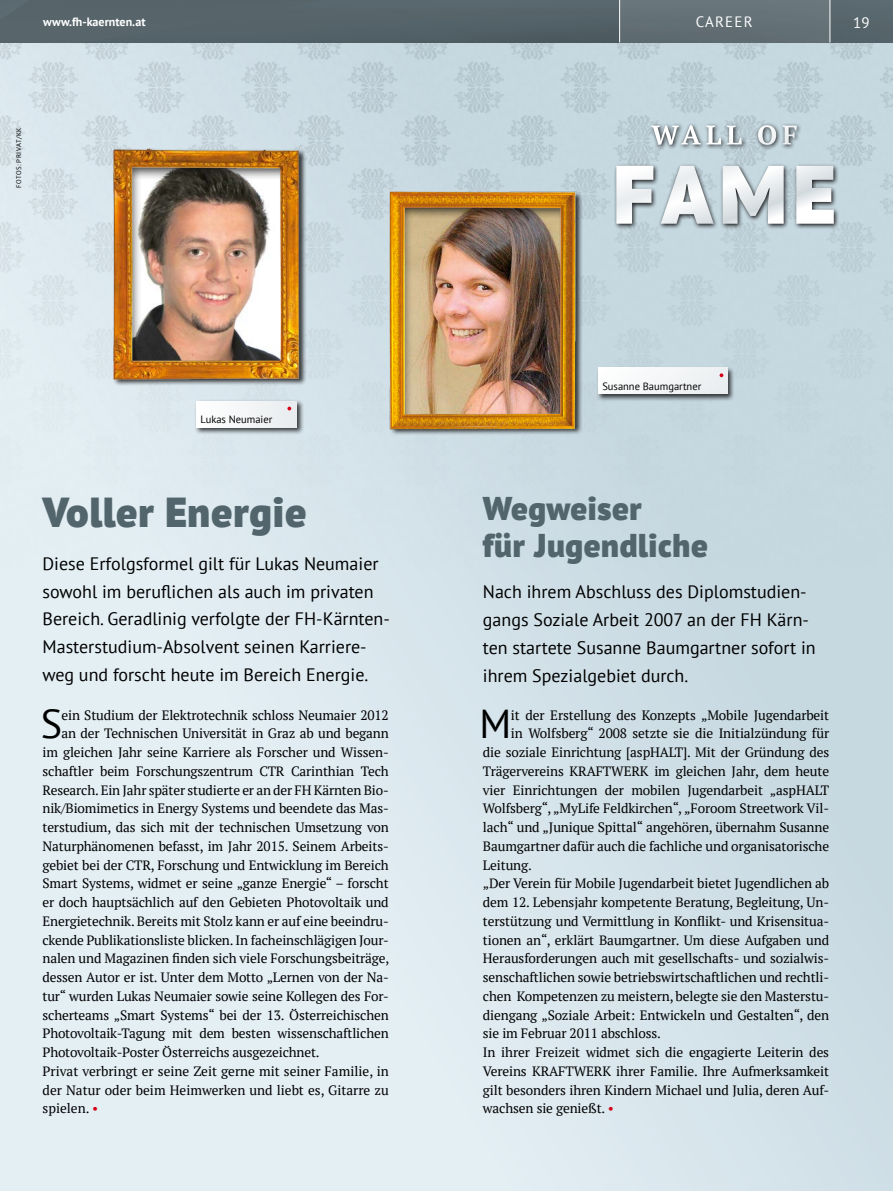
<style>
.page{position:relative;width:893px;height:1191px;background:#fff}
.page>*{position:absolute;margin:0;border:0;box-sizing:border-box;transform-origin:0 0}
.ÜS-Infobox{font:900 82.8px "PT Sans Pro";color:#fff}
.Content-ÜS1{font:900 42px "PT Sans Pro";letter-spacing:.02em;color:#52656d}
.GT{font:40.35px "PT Sans";color:#000}
.Content-ÜS1-2{font:900 33px/37.5px "PT Sans Pro";letter-spacing:.02em;color:#52656d}
.ÜS-Infobox-2{font:700 27px "PT Serif";letter-spacing:.18em;color:#fff}
.VSP{font:18px/27.9px "PT Sans";color:#000}
.t1{font:15px "PT Sans";letter-spacing:.08em;color:#fff}
.GT-2{font:13.5px/18.8px "PT Serif";letter-spacing:-.01em;color:#000;text-align:justify}
.t2{font:700 12px "PT Sans";color:#fff}
.FT_Info{font:10.5px "PT Sans";color:#000}
.Fotonachweis-klein{font:6.75px "PT Sans";letter-spacing:.08em;color:#000}
.s1{color:#d40118}
</style>
<div class="page">
<div style="left:0;top:33px;width:893px;height:1158px;background:linear-gradient(to right,#eaf4f8,#ccdce4)"></div>
<img style="left:0;top:43px;width:893px;height:630px">
<div style="left:0;top:0;width:893px;height:43px;background:#56646a"></div>
<div style="left:620px;top:0;width:210px;height:42px;background:#637076"></div>
<hr style="left:619px;top:0;width:1px;height:43px;background:#fff">
<hr style="left:830px;top:0;width:1px;height:43px;background:#fff">
<div style="left:613px;top:122px;width:227px;height:107px;background:#000;opacity:.9"></div>
<img style="left:89px;top:129px;width:218px;height:258px">
<img style="left:380px;top:184px;width:213px;height:250px">
<div style="left:195px;top:400px;width:109px;height:35px;background:#000;opacity:.75"></div>
<div style="left:196px;top:401px;width:101px;height:26px;background:#f4f6f7"></div>
<div style="left:596px;top:366px;width:139px;height:35px;background:#000;opacity:.75"></div>
<div style="left:598px;top:368px;width:130px;height:26px;background:#f4f6f7"></div>
<svg style="left:287px;top:406px;width:4px;height:4px"></svg>
<svg style="left:720px;top:373px;width:3px;height:4px"></svg>
<p class="t2" style="left:43px;top:14px;width:104px">www.fh-kaernten.at</p>
<p class="t1" style="left:696px;top:12px;width:58px">CAREER</p>
<p class="t1" style="left:853px;top:13px;width:18px">19</p>
<p class="Fotonachweis-klein" style="left:15px;top:188px;width:62px;rotate:-90deg">FOTOS: PRIVAT/KK</p>
<p class="ÜS-Infobox-2" style="left:651px;top:117px;width:148px">WALL OF</p>
<p class="ÜS-Infobox" style="left:613px;top:139px;width:224px">FAME</p>
<p class="FT_Info" style="left:200px;top:413px;width:73px">Lukas Neumaier</p>
<p class="Content-ÜS1" style="left:43px;top:484px;width:265px">Voller Energie</p>
<p class="VSP" style="left:43px;top:549px;width:349px">Diese Erfolgsformel gilt für Lukas Neumaier sowohl im beruflichen als auch im privaten Bereich. Geradlinig verfolgte der FH-Kärnten-Masterstudium-Absolvent seinen Karriere&shy;weg und forscht heute im Bereich Energie.</p>
<p class="GT" style="left:41px;top:698px;width:23px">S</p>
<p class="GT-2" style="left:62px;top:705px;width:329px">ein Studium der Elektrotechnik schloss Neumaier 2012</p>
<p class="GT-2" style="left:62px;top:724px;width:329px">an der Technischen Universität in Graz ab und begann</p>
<p class="GT-2" style="left:43px;top:742px;width:348px">im gleichen Jahr seine Karriere als Forscher und Wissen-</p>
<p class="GT-2" style="left:43px;top:761px;width:348px">schaftler beim Forschungszentrum CTR Carinthian Tech</p>
<p class="GT-2" style="left:43px;top:780px;width:348px">Research. Ein Jahr später studierte er an der FH Kärnten Bio-</p>
<p class="GT-2" style="left:43px;top:799px;width:348px">nik/Biomimetics in Energy Systems und beendete das Mas-</p>
<p class="GT-2" style="left:43px;top:817px;width:348px">terstudium, das sich mit der technischen Umsetzung von</p>
<p class="GT-2" style="left:43px;top:836px;width:348px">Naturphänomenen befasst, im Jahr 2015. Seinem Arbeits-</p>
<p class="GT-2" style="left:43px;top:855px;width:348px">gebiet bei der CTR, Forschung und Entwicklung im Bereich</p>
<p class="GT-2" style="left:43px;top:874px;width:348px">Smart Systems, widmet er seine „ganze Energie“ – forscht</p>
<p class="GT-2" style="left:43px;top:892px;width:348px">er doch hauptsächlich auf den Gebieten Photovoltaik und</p>
<p class="GT-2" style="left:43px;top:911px;width:348px">Energietechnik. Bereits mit Stolz kann er auf eine beeindru-</p>
<p class="GT-2" style="left:43px;top:930px;width:348px">ckende Publikationsliste blicken. In facheinschlägigen Jour-</p>
<p class="GT-2" style="left:43px;top:949px;width:348px">nalen und Magazinen finden sich viele Forschungsbeiträge,</p>
<p class="GT-2" style="left:43px;top:967px;width:348px">dessen Autor er ist. Unter dem Motto „Lernen von der Na-</p>
<p class="GT-2" style="left:43px;top:986px;width:348px">tur“ wurden Lukas Neumaier sowie seine Kollegen des For-</p>
<p class="GT-2" style="left:43px;top:1005px;width:348px">scherteams „Smart Systems“ bei der 13. Österreichischen</p>
<p class="GT-2" style="left:43px;top:1024px;width:348px">Photovoltaik-Tagung mit dem besten wissenschaftlichen</p>
<p class="GT-2" style="left:43px;top:1042px;width:279px">Photovoltaik-Poster Österreichs ausgezeichnet.</p>
<p class="GT-2" style="left:43px;top:1061px;width:348px">Privat verbringt er seine Zeit gerne mit seiner Familie, in der Natur oder beim Heimwerken und liebt es, Gitarre zu spielen. <span class="s1">•</span></p>
<p class="FT_Info" style="left:602px;top:379px;width:100px">Susanne Baumgartner</p>
<p class="Content-ÜS1-2" style="left:483px;top:489px;width:226px">Wegweiser<br>für Jugendliche</p>
<p class="VSP" style="left:483px;top:577px;width:334px">Nach ihrem Abschluss des Diplomstudien&shy;gangs Soziale Arbeit 2007 an der FH Kärn&shy;ten startete Susanne Baumgartner sofort in ihrem Spezialgebiet durch.</p>
<p class="GT" style="left:479px;top:698px;width:33px">M</p>
<p class="GT-2" style="left:511px;top:705px;width:320px">it der Erstellung des Konzepts „Mobile Jugendarbeit</p>
<p class="GT-2" style="left:511px;top:724px;width:320px">in Wolfsberg“ 2008 setzte sie die Initialzündung für</p>
<p class="GT-2" style="left:483px;top:742px;width:348px">die soziale Einrichtung [aspHALT]. Mit der Gründung des</p>
<p class="GT-2" style="left:483px;top:761px;width:348px">Trägervereins KRAFTWERK im gleichen Jahr, dem heute</p>
<p class="GT-2" style="left:483px;top:780px;width:348px">vier Einrichtungen der mobilen Jugendarbeit „aspHALT</p>
<p class="GT-2" style="left:483px;top:799px;width:348px">Wolfsberg“, „MyLife Feldkirchen“, „Foroom Streetwork Vil-</p>
<p class="GT-2" style="left:483px;top:817px;width:348px">lach“ und „Junique Spittal“ angehören, übernahm Susanne</p>
<p class="GT-2" style="left:483px;top:836px;width:348px">Baumgartner dafür auch die fachliche und organisatorische</p>
<p class="GT-2" style="left:483px;top:855px;width:50px">Leitung.</p>
<p class="GT-2" style="left:483px;top:874px;width:348px">„Der Verein für Mobile Jugendarbeit bietet Jugendlichen ab dem 12. Lebensjahr kompetente Beratung, Begleitung, Un&shy;terstützung und Vermittlung in Konflikt- und Krisensitua&shy;tionen an“, erklärt Baumgartner. Um diese Aufgaben und Herausforderungen auch mit gesellschafts- und sozialwis&shy;senschaftlichen sowie betriebswirtschaftlichen und rechtli&shy;chen Kompetenzen zu meistern, belegte sie den Masterstu&shy;diengang „Soziale Arbeit: Entwickeln und Gestalten“, den sie im Februar 2011 abschloss.</p>
<p class="GT-2" style="left:483px;top:1042px;width:348px">In ihrer Freizeit widmet sich die engagierte Leiterin des Vereins KRAFTWERK ihrer Familie. Ihre Aufmerksamkeit gilt besonders ihren Kindern Michael und Julia, deren Auf&shy;wachsen sie genießt. <span class="s1">•</span></p>
</div>
